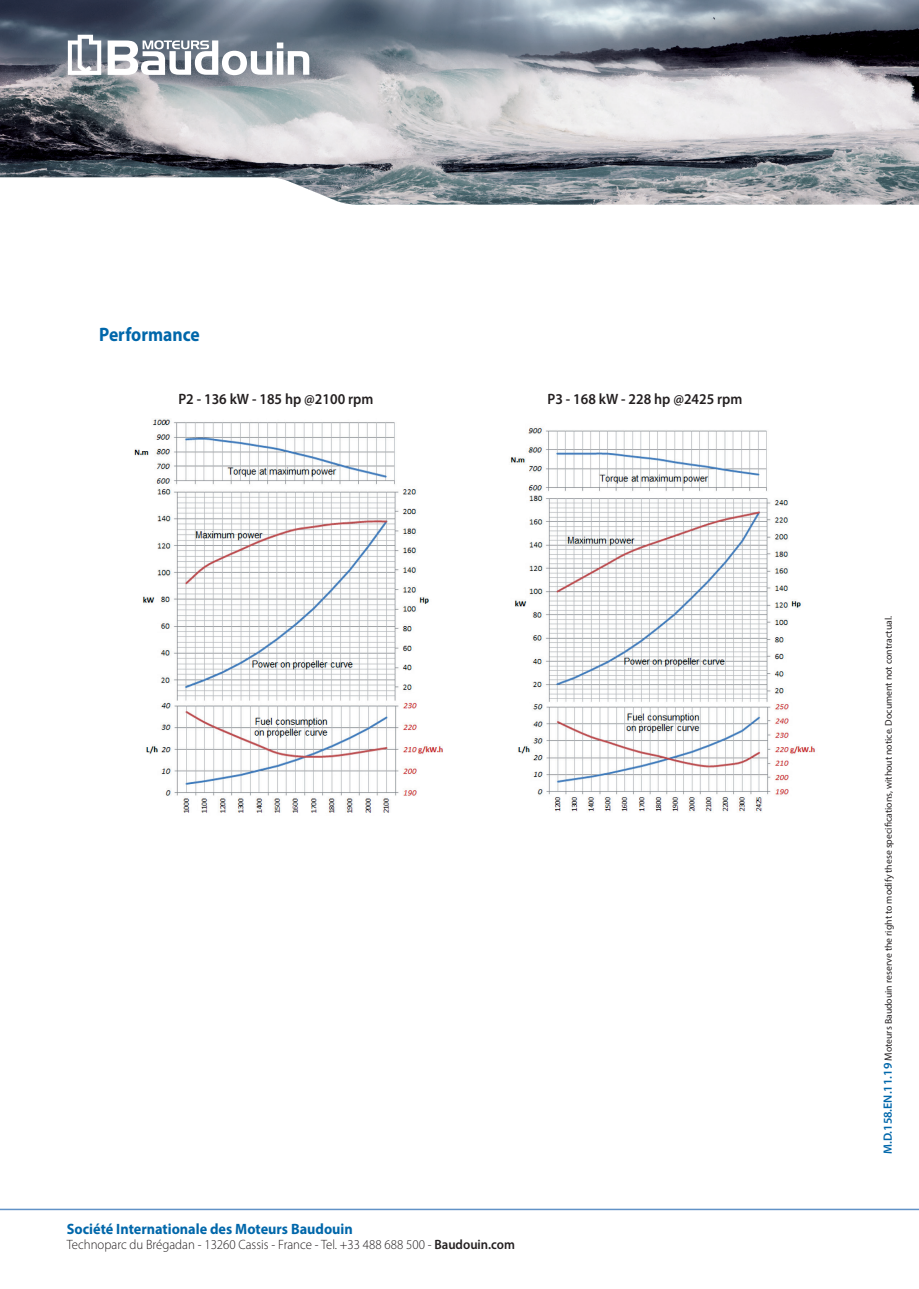
<style>
.page{position:relative;width:919px;height:1289px;background:#fff}
.page>*{position:absolute;margin:0;border:0;box-sizing:border-box;transform-origin:0 0}
.t1{font:700 19.5px "Myriad Pro";color:#0067aa;scale:.9 1}
.t2{font:600 15px "Myriad Pro";color:#231f20;scale:.94 1}
.t3{font:700 15px "Myriad Pro";color:#0067aa;scale:.95 1}
.t4{font:300 13.5px "Myriad Pro";color:#231f20;scale:.95 1}
.t5{font:9.75px "Myriad Pro";color:#231f20}
.s1{font-weight:600}
.s2{font-weight:600;font-size:12px;color:#0067aa}
.s3{font-size:10.5px}
</style>
<div class="page">
<img style="left:510px;top:427px;width:305px;height:385px">
<img style="left:0;top:0;width:918px;height:177px">
<svg style="left:0;top:177px;width:918px;height:28px"></svg>
<svg style="left:108px;top:40px;width:201px;height:35px"></svg>
<svg style="left:68px;top:35px;width:33px;height:40px"></svg>
<hr style="left:0;top:1208px;width:918px;height:2px;background:#6192c7">
<img style="left:134px;top:419px;width:309px;height:394px">
<h1 class="t1" style="left:99px;top:322px;width:113px">Performance</h1>
<h2 class="t2" style="left:178px;top:389px;width:209px">P2 - 136 kW - 185 hp @2100 rpm</h2>
<h2 class="t2" style="left:547px;top:389px;width:209px">P3 - 168 kW - 228 hp @2425 rpm</h2>
<h2 class="t3" style="left:67px;top:1219px;width:302px">Société Internationale des Moteurs Baudouin</h2>
<h3 class="t4" style="left:67px;top:1236px;width:473px">Technoparc du Brégadan - 13260 Cassis - France - Tel. +33 488 688 500 - <span class="s1">Baudouin.com</span></h3>
<p class="t5" style="left:882px;top:1154px;width:539px;rotate:-90deg"><span class="s2">M.D.158.EN.11.19</span> <span class="s3">M</span>oteurs Baudouin reserve the right to modify these specifications, without notice. Document not contractual.</p>
</div>
